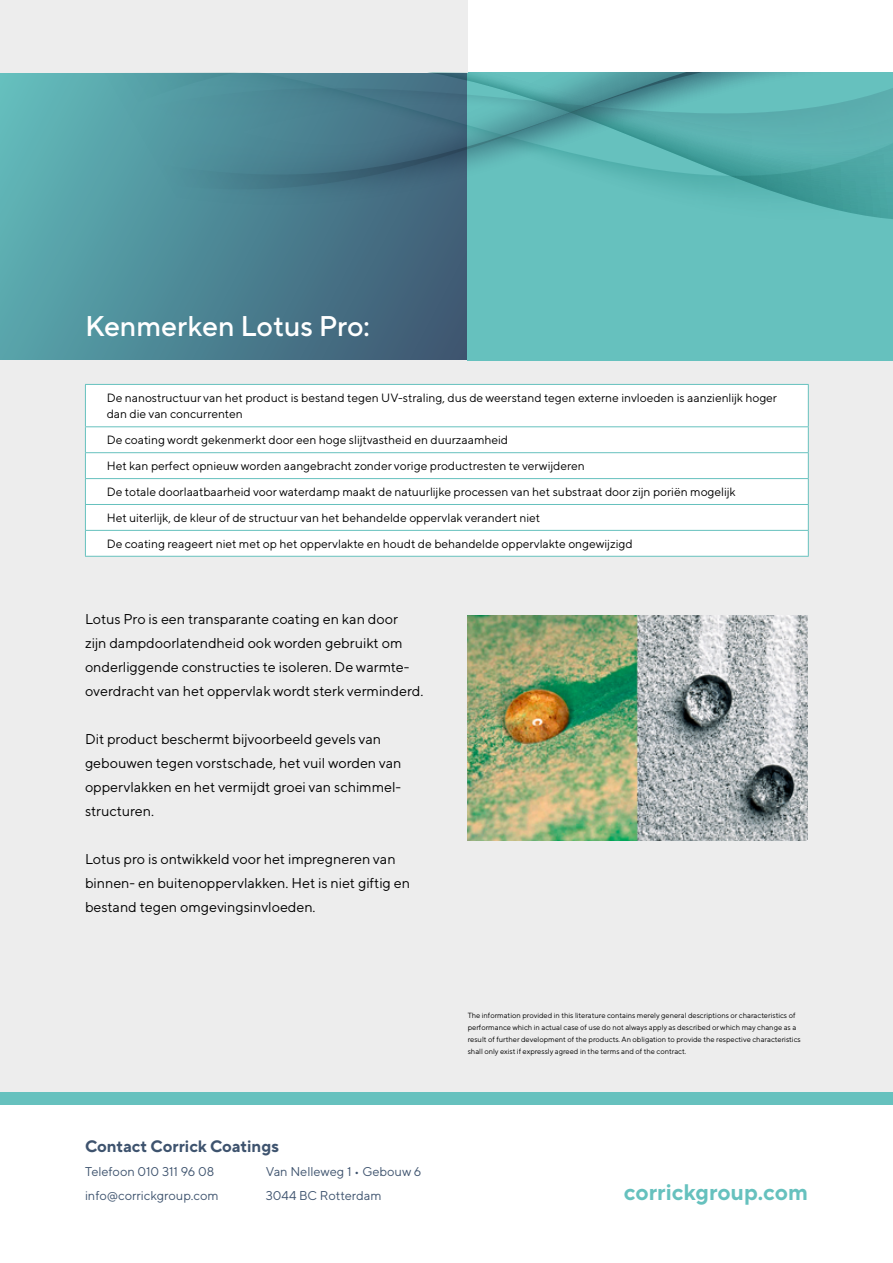
<style>
.page{position:relative;width:893px;height:1263px;background:#fff}
.page>*{position:absolute;margin:0;border:0;box-sizing:border-box;transform-origin:0 0}
.t1{font:500 28.5px "TT Norms Pro";color:#fff}
.t2{font:700 22.5px "TT Norms Pro";color:#66c1be}
.t3{font:700 16.5px "TT Norms Pro";color:#3e536e}
.t4{font:14.25px/24px "TT Norms Pro";color:#000}
.t5{font:12.75px/24px "TT Norms Pro";color:#3e536e}
.t6{font:12px/26px "TT Norms Pro";color:#000}
.t7{font:7.5px/12px "TT Norms Pro";color:#000}
</style>
<div class="page">
<div style="left:0;top:360px;width:893px;height:732px;background:#ededed"></div>
<div style="left:0;top:0;width:468px;height:72px;background:#ededed"></div>
<svg style="left:0;top:72px;width:893px;height:288px;background:#569ea4"></svg>
<div style="left:86px;top:385px;width:722px;height:171px;background:#fff"></div>
<hr style="left:85px;top:384px;width:724px;height:1px;background:#66c1be">
<hr style="left:85px;top:385px;width:1px;height:41px;background:#66c1be">
<hr style="left:808px;top:385px;width:1px;height:41px;background:#66c1be">
<hr style="left:85px;top:426px;width:724px;height:1px;background:#66c1be">
<hr style="left:85px;top:452px;width:724px;height:1px;background:#66c1be">
<hr style="left:85px;top:478px;width:724px;height:1px;background:#66c1be">
<hr style="left:85px;top:504px;width:724px;height:1px;background:#66c1be">
<hr style="left:85px;top:530px;width:724px;height:1px;background:#66c1be">
<svg style="left:85px;top:427px;width:1px;height:129px"></svg>
<svg style="left:808px;top:427px;width:1px;height:129px"></svg>
<hr style="left:85px;top:556px;width:724px;height:1px;background:#66c1be">
<div style="left:0;top:1092px;width:893px;height:12px;background:#66c1be"></div>
<img style="left:468px;top:615px;width:340px;height:225px">
<h1 class="t1" style="left:85px;top:308px;width:286px">Kenmerken Lotus Pro:</h1>
<p class="t6" style="left:107px;top:389px;width:672px;line-height:16.5px">De nanostructuur van het product is bestand tegen UV-straling, dus de weerstand tegen externe invloeden is aanzienlijk hoger dan die van concurrenten</p>
<p class="t6" style="left:107px;top:427px;width:630px">De coating wordt gekenmerkt door een hoge slijtvastheid en duurzaamheid<br>Het kan perfect opnieuw worden aangebracht zonder vorige productresten te verwijderen<br>De totale doorlaatbaarheid voor waterdamp maakt de natuurlijke processen van het substraat door zijn poriën mogelijk Het uiterlijk, de kleur of de structuur van het behandelde oppervlak verandert niet<br>De coating reageert niet met op het oppervlakte en houdt de behandelde oppervlakte ongewijzigd</p>
<p class="t4" style="left:85px;top:607px;width:340px">Lotus Pro is een transparante coating en kan door<br>zijn dampdoorlatendheid ook worden gebruikt om onderliggende constructies te isoleren. De warmte&shy;overdracht van het oppervlak wordt sterk verminderd.</p>
<p class="t4" style="left:85px;top:726px;width:318px">Dit product beschermt bijvoorbeeld gevels van gebouwen tegen vorstschade, het vuil worden van oppervlakken en het vermijdt groei van schimmel&shy;structuren.</p>
<p class="t4" style="left:85px;top:846px;width:326px">Lotus pro is ontwikkeld voor het impregneren van binnen- en buitenoppervlakken. Het is niet giftig en bestand tegen omgevingsinvloeden.</p>
<h3 class="t3" style="left:85px;top:1135px;width:195px">Contact Corrick Coatings</h3>
<p class="t5" style="left:85px;top:1159px;width:135px">Telefoon 010 311 96 08 info@corrickgroup.com</p>
<p class="t5" style="left:266px;top:1159px;width:157px">Van Nelleweg 1 • Gebouw 6<br>3044 BC Rotterdam</p>
<p class="t7" style="left:468px;top:1009px;width:334px">The information provided in this literature contains merely general descriptions or characteristics of performance which in actual case of use do not always apply as described or which may change as a result of further development of the products. An obligation to provide the respective characteristics shall only exist if expressly agreed in the terms and of the contract.</p>
<h2 class="t2" style="left:624px;top:1177px;width:185px">corrickgroup.com</h2>
</div>
